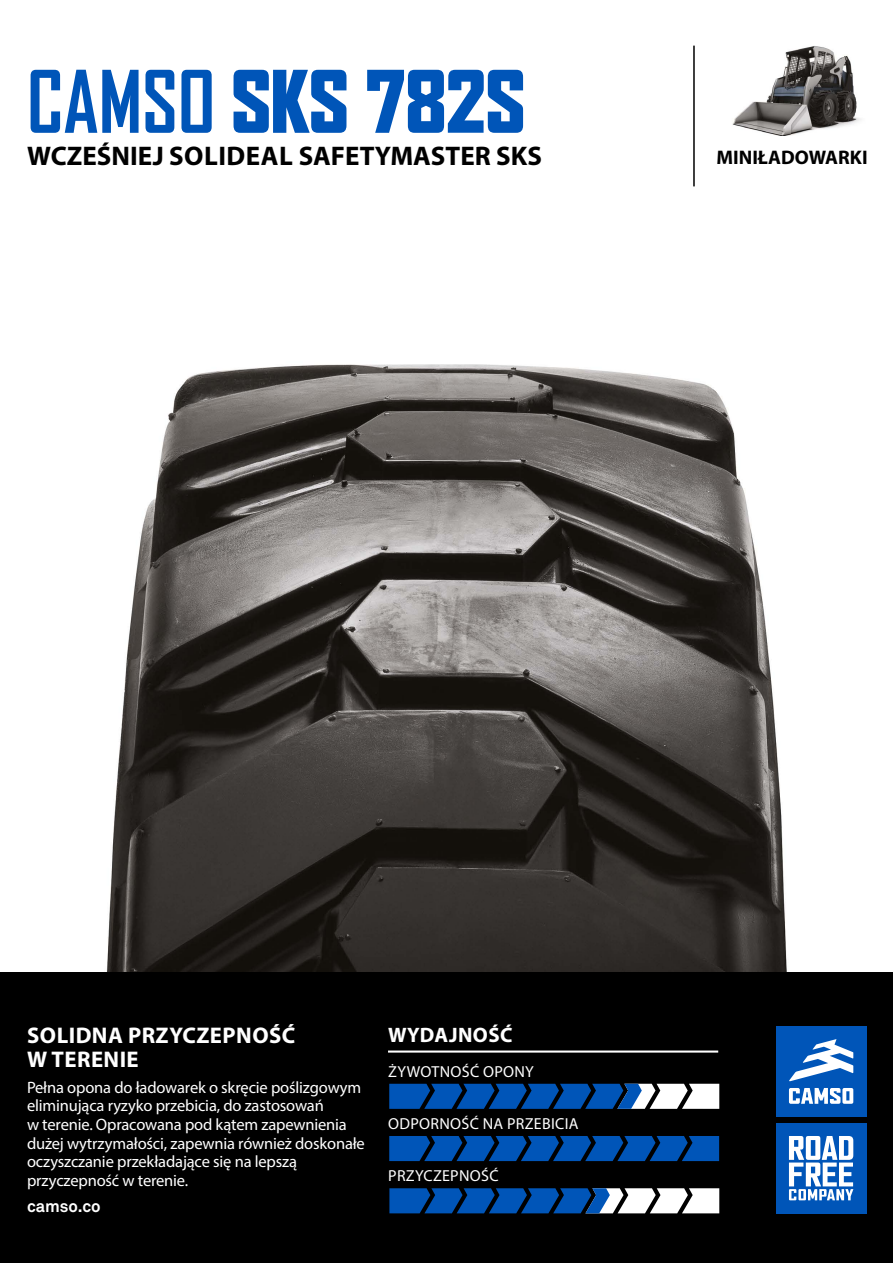
<style>
.page{position:relative;width:893px;height:1263px;background:#fff}
.page>*{position:absolute;margin:0;border:0;box-sizing:border-box;transform-origin:0 0}
.t1{font:900 82.5px "Agency FB";color:#0055b8;scale:.95 1}
.t2{font:700 27px "Myriad Pro";color:#000}
.t3{font:700 22.65px/24.3px "Myriad Pro";letter-spacing:.02em;color:#fff}
.t4{font:700 21px "Myriad Pro";letter-spacing:.02em;color:#fff}
.t5{font:700 19.65px "Myriad Pro";color:#000}
.t6{font:700 16.65px "Akkurat Office";color:#fff}
.t7{font:16.5px/18.6px "Myriad Pro";letter-spacing:-.01em;color:#fff}
.t8{font:15.9px "Myriad Pro";letter-spacing:.02em;color:#fff}
.s1{font-weight:700}
</style>
<div class="page">
<img style="left:732px;top:46px;width:129px;height:90px">
<hr style="left:693px;top:46px;width:2px;height:140px;background:#000">
<img style="left:0;top:364px;width:893px;height:609px">
<div style="left:0;top:973px;width:893px;height:290px;background:#000"></div>
<hr style="left:388px;top:1050px;width:330px;height:2px;background:#fff">
<svg style="left:389px;top:1136px;width:330px;height:25px;background:#00499f"></svg>
<svg style="left:389px;top:1188px;width:330px;height:25px;background:#4b7bb2"></svg>
<svg style="left:389px;top:1084px;width:330px;height:25px;background:#366dae"></svg>
<div style="left:776px;top:1026px;width:90px;height:91px;background:#0055b8"></div>
<svg style="left:789px;top:1088px;width:64px;height:16px"></svg>
<svg style="left:789px;top:1039px;width:64px;height:42px"></svg>
<div style="left:776px;top:1123px;width:90px;height:90px;background:#0055b8"></div>
<svg style="left:789px;top:1136px;width:64px;height:64px"></svg>
<h1 class="t1" style="left:27px;top:54px;width:526px"><span class="s1">CAMSO</span> SKS 782S</h1>
<h2 class="t2" style="left:27px;top:138px;width:516px">WCZEŚNIEJ SOLIDEAL SAFETYMASTER SKS</h2>
<p class="t5" style="left:716px;top:145px;width:153px">MINIŁADOWARKI</p>
<h3 class="t3" style="left:27px;top:1023px;width:270px">SOLIDNA PRZYCZEPNOŚĆ<br>W TERENIE</h3>
<p class="t7" style="left:27px;top:1078px;width:339px">Pełna opona do ładowarek o skręcie poślizgowym eliminująca ryzyko przebicia, do zastosowań<br>w terenie. Opracowana pod kątem zapewnienia dużej wytrzymałości, zapewnia również doskonałe oczyszczanie przekładające się na lepszą przyczepność w terenie.</p>
<p class="t6" style="left:27px;top:1196px;width:75px">camso.co</p>
<p class="t4" style="left:388px;top:1021px;width:126px">WYDAJNOŚĆ</p>
<p class="t8" style="left:388px;top:1061px;width:147px">ŻYWOTNOŚĆ OPONY</p>
<p class="t8" style="left:388px;top:1114px;width:192px">ODPORNOŚĆ NA PRZEBICIA</p>
<p class="t8" style="left:388px;top:1166px;width:112px">PRZYCZEPNOŚĆ</p>
</div>
